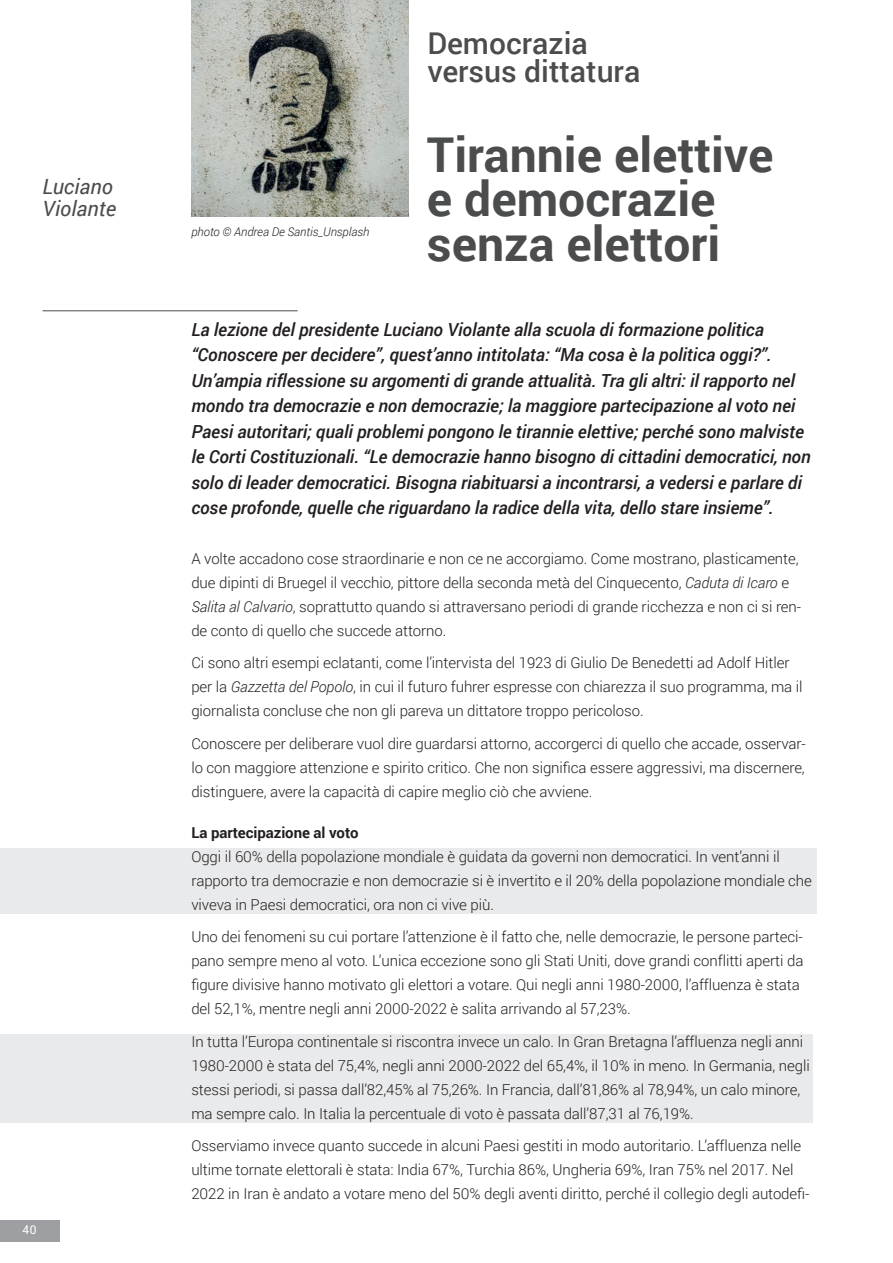
<style>
.page{position:relative;width:893px;height:1263px;background:#fff}
.page>*{position:absolute;margin:0;border:0;box-sizing:border-box;transform-origin:0 0}
.Titolo{font:700 48px/45px "Roboto";color:#4b4c4d}
.occhiello{font:500 30px/28.5px "Roboto";color:#4b4c4d}
.autori{font:italic 21px/22.5px "Roboto";color:#4b4c4d}
.sommarietto{font:italic 500 18px/25.5px "Roboto";letter-spacing:-.005em;color:#231f20}
.testo{font:300 15px/24px "Roboto";letter-spacing:-.005em;color:#231f20}
.titoletto_nel_testo{font:700 15px "Roboto";letter-spacing:-.005em;color:#231f20}
.titoletti_corsivi{font:italic 300 12px "Roboto";letter-spacing:-.005em;color:#231f20}
.t1{font:12px "Roboto";color:#fff}
.s1{font-style:italic}
</style>
<div class="page">
<div style="left:0;top:1220px;width:60px;height:22px;background:#9d9fa2"></div>
<div style="left:0;top:848px;width:816px;height:65px;background:#e9eaeb"></div>
<div style="left:0;top:1034px;width:812px;height:89px;background:#e9eaeb"></div>
<hr style="left:43px;top:310px;width:255px;height:1px;background:#4b4c4d">
<img style="left:191px;top:0;width:217px;height:217px">
<p class="autori" style="left:43px;top:174px;width:75px">Luciano<br>Violante</p>
<p class="t1" style="left:23px;top:1221px;width:15px">40</p>
<p class="titoletti_corsivi" style="left:191px;top:223px;width:179px">photo © Andrea De Santis_Unsplash</p>
<p class="occhiello" style="left:427px;top:28px;width:214px">Democrazia versus dittatura</p>
<p class="Titolo" style="left:427px;top:130px;width:348px">Tirannie elettive e democrazie senza elettori</p>
<p class="sommarietto" style="left:191px;top:316px;width:621px">La lezione del presidente Luciano Violante alla scuola di formazione politica “Conoscere per decidere”, quest’anno intitolata: “Ma cosa è la politica oggi?”.<br>Un’ampia riflessione su argomenti di grande attualità. Tra gli altri: il rapporto nel mondo tra democrazie e non democrazie; la maggiore partecipazione al voto nei Paesi autoritari; quali problemi pongono le tirannie elettive; perché sono malviste le Corti Costituzionali. “Le democrazie hanno bisogno di cittadini democratici, non solo di leader democratici. Bisogna riabituarsi a incontrarsi, a vedersi e parlare di cose profonde, quelle che riguardano la radice della vita, dello stare insieme”.</p>
<p class="testo" style="left:191px;top:546px;width:611px">A volte accadono cose straordinarie e non ce ne accorgiamo. Come mostrano, plasticamente, due dipinti di Bruegel il vecchio, pittore della seconda metà del Cinquecento, <span class="s1">Caduta di Icaro</span> e <span class="s1">Salita al Calvario</span>, soprattutto quando si attraversano periodi di grande ricchezza e non ci si ren&shy;de conto di quello che succede attorno.</p>
<p class="testo" style="left:191px;top:650px;width:613px">Ci sono altri esempi eclatanti, come l’intervista del 1923 di Giulio De Benedetti ad Adolf Hitler per la <span class="s1">Gazzetta del Popolo</span>, in cui il futuro fuhrer espresse con chiarezza il suo programma, ma il giornalista concluse che non gli pareva un dittatore troppo pericoloso.</p>
<p class="testo" style="left:191px;top:731px;width:616px;text-align:justify">Conoscere per deliberare vuol dire guardarsi attorno, accorgerci di quello che accade, osservar&shy;lo con maggiore attenzione e spirito critico. Che non significa essere aggressivi, ma discernere, distinguere, avere la capacità di capire meglio ciò che avviene.</p>
<p class="titoletto_nel_testo" style="left:191px;top:822px;width:169px">La partecipazione al voto</p>
<p class="testo" style="left:191px;top:844px;width:622px">Oggi il 60% della popolazione mondiale è guidata da governi non democratici. In vent’anni il rapporto tra democrazie e non democrazie si è invertito e il 20% della popolazione mondiale che viveva in Paesi democratici, ora non ci vive più.</p>
<p class="testo" style="left:191px;top:924px;width:614px">Uno dei fenomeni su cui portare l’attenzione è il fatto che, nelle democrazie, le persone parteci&shy;pano sempre meno al voto. L’unica eccezione sono gli Stati Uniti, dove grandi conflitti aperti da figure divisive hanno motivato gli elettori a votare. Qui negli anni 1980-2000, l’affluenza è stata del 52,1%, mentre negli anni 2000-2022 è salita arrivando al 57,23%.</p>
<p class="testo" style="left:191px;top:1029px;width:620px">In tutta l’Europa continentale si riscontra invece un calo. In Gran Bretagna l’affluenza negli anni 1980-2000 è stata del 75,4%, negli anni 2000-2022 del 65,4%, il 10% in meno. In Germania, negli stessi periodi, si passa dall’82,45% al 75,26%. In Francia, dall’81,86% al 78,94%, un calo minore, ma sempre calo. In Italia la percentuale di voto è passata dall’87,31 al 76,19%.</p>
<p class="testo" style="left:191px;top:1133px;width:620px">Osserviamo invece quanto succede in alcuni Paesi gestiti in modo autoritario. L’affluenza nelle ultime tornate elettorali è stata: India 67%, Turchia 86%, Ungheria 69%, Iran 75% nel 2017. Nel<br>2022 in Iran è andato a votare meno del 50% degli aventi diritto, perché il collegio degli autodefi-</p>
</div>
